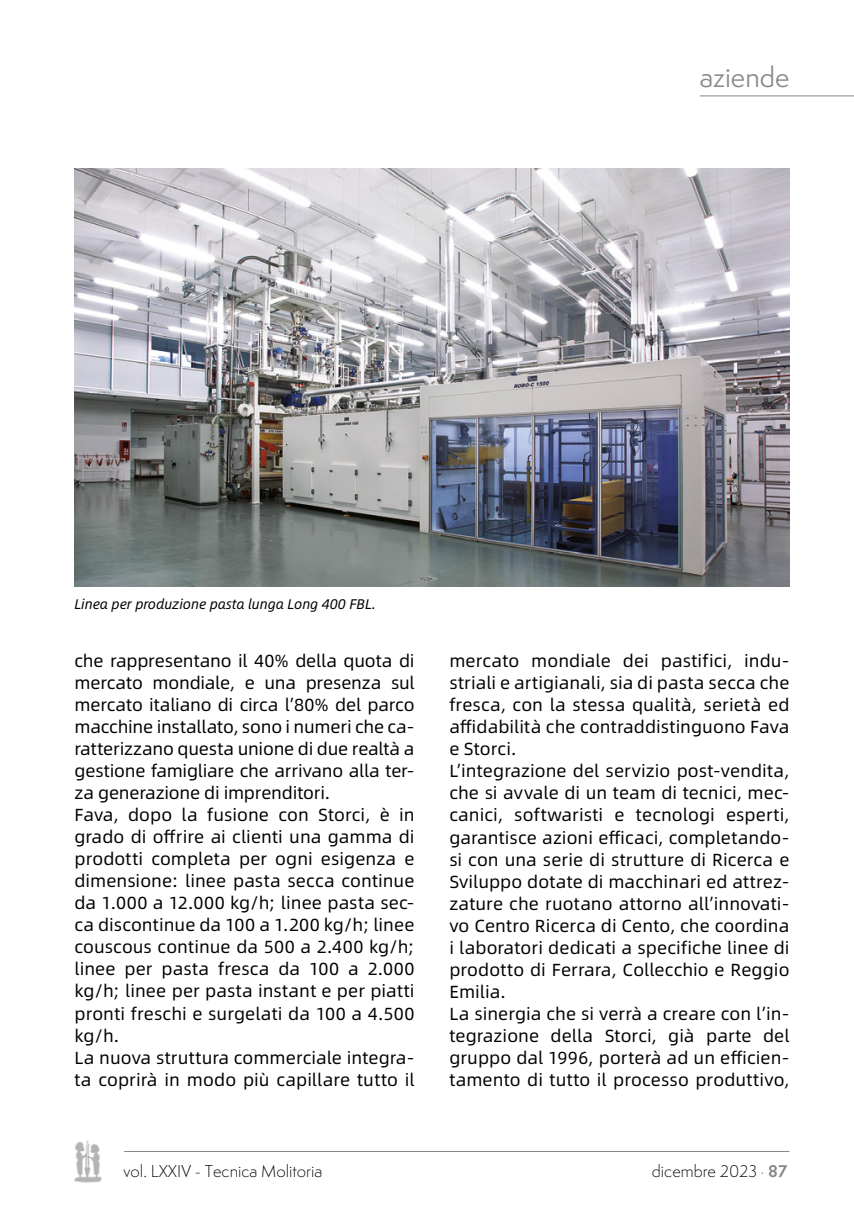
<style>
.page{position:relative;width:854px;height:1211px;background:#fff}
.page>*{position:absolute;margin:0;border:0;box-sizing:border-box;transform-origin:0 0}
.t1{font:26.25px "Semplicita Pro";color:#878787}
.t2{font:17.5px/22.1px "Alibaba Sans";color:#000}
.t3{font:300 15.75px "Semplicita Pro";color:#000}
.t4{font:italic 14px "Alibaba Sans";color:#000}
.s1{font-weight:700;color:#878787}
</style>
<div class="page">
<hr style="left:699px;top:96px;width:154px;height:1px;background:#878787">
<img style="left:74px;top:1140px;width:27px;height:42px">
<hr style="left:124px;top:1150px;width:665px;height:1px;background:#878787">
<img style="left:74px;top:169px;width:715px;height:418px">
<p class="t4" style="left:74px;top:593px;width:303px">Linea per produzione pasta lunga Long 400 FBL.</p>
<h1 class="t1" style="left:699px;top:59px;width:91px">aziende</h1>
<p class="t2" style="left:74px;top:648px;width:341px">che rappresentano il 40% della quota di mercato mondiale, e una presenza sul mercato italiano di circa l’80% del parco macchine installato, sono i numeri che ca&shy;ratterizzano questa unione di due realtà a gestione famigliare che arrivano alla ter&shy;za generazione di imprenditori.<br>Fava, dopo la fusione con Storci, è in grado di offrire ai clienti una gamma di prodotti completa per ogni esigenza e dimensione: linee pasta secca continue da 1.000 a 12.000 kg/h; linee pasta sec&shy;ca discontinue da 100 a 1.200 kg/h; linee couscous continue da 500 a 2.400 kg/h; linee per pasta fresca da 100 a 2.000 kg/h; linee per pasta instant e per piatti pronti freschi e surgelati da 100 a 4.500 kg/h.<br>La nuova struttura commerciale integra&shy;ta coprirà in modo più capillare tutto il</p>
<p class="t2" style="left:449px;top:649px;width:341px">mercato mondiale dei pastifici, indu&shy;striali e artigianali, sia di pasta secca che fresca, con la stessa qualità, serietà ed affidabilità che contraddistinguono Fava e Storci.<br>L’integrazione del servizio post-vendita, che si avvale di un team di tecnici, mec&shy;canici, softwaristi e tecnologi esperti, garantisce azioni efficaci, completando&shy;si con una serie di strutture di Ricerca e Sviluppo dotate di macchinari ed attrez&shy;zature che ruotano attorno all’innovati&shy;vo Centro Ricerca di Cento, che coordina i laboratori dedicati a specifiche linee di prodotto di Ferrara, Collecchio e Reggio Emilia.<br>La sinergia che si verrà a creare con l’in&shy;tegrazione della Storci, già parte del gruppo dal 1996, porterà ad un efficien&shy;tamento di tutto il processo produttivo,</p>
<p class="t3" style="left:123px;top:1160px;width:200px">vol. LXXIV - Tecnica Molitoria</p>
<p class="t3" style="left:651px;top:1160px;width:137px">dicembre 2023 <sub>˙</sub> <span class="s1">87</span></p>
</div>
